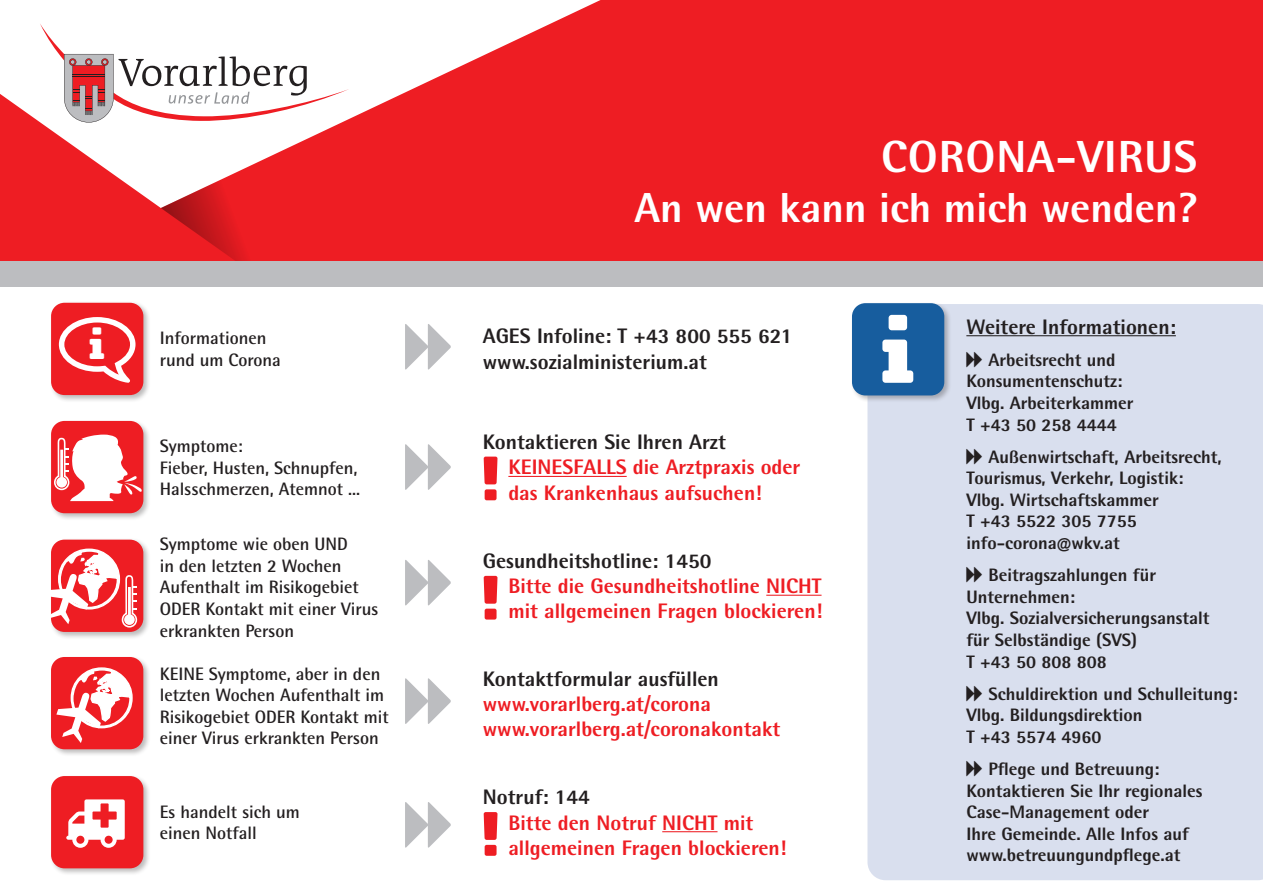
<style>
.page{position:relative;width:1263px;height:893px;background:#fff}
.page>*{position:absolute;margin:0;border:0;box-sizing:border-box;transform-origin:0 0}
.t1{font:800 45px "Rotis Semi Sans Pro";letter-spacing:.02em;color:#fff}
.t2{font:800 42px "Rotis Semi Sans Pro";color:#fff}
.t3{font:800 21px/25.2px "Rotis Semi Sans Pro";color:#ee1d23}
.t4{font:800 21px/25.2px "Rotis Semi Sans Pro";color:#231f20}
.t5{font:800 18px/21.6px "Rotis Semi Sans Pro";color:#231f20}
.t6{font:700 18px/21.6px "Rotis Semi Sans Pro";color:#231f20}
</style>
<div class="page">
<div style="left:867px;top:304px;width:396px;height:576px;background:#d9dfee"></div>
<div style="left:0;top:0;width:1263px;height:268px;background:#ee1d23"></div>
<svg style="left:0;top:0;width:600px;height:208px"></svg>
<svg style="left:161px;top:138px;width:149px;height:123px"></svg>
<svg style="left:40px;top:23px;width:309px;height:100px"></svg>
<div style="left:0;top:261px;width:1263px;height:26px;background:#bcbdc0"></div>
<div style="left:49px;top:301px;width:102px;height:102px;background:#231f20;opacity:.3"></div>
<div style="left:51px;top:303px;width:92px;height:92px;background:#ee1d23;border-radius:13px"></div>
<hr style="left:966px;top:335px;width:210px;height:1px;background:#231f20">
<div style="left:850px;top:301px;width:102px;height:102px;background:#231f20;opacity:.3"></div>
<div style="left:852px;top:303px;width:92px;height:92px;background:#175d9e;border-radius:13px"></div>
<div style="left:49px;top:538px;width:102px;height:102px;background:#231f20;opacity:.3"></div>
<div style="left:51px;top:540px;width:92px;height:92px;background:#ee1d23;border-radius:13px"></div>
<div style="left:49px;top:655px;width:102px;height:102px;background:#231f20;opacity:.3"></div>
<div style="left:51px;top:657px;width:92px;height:92px;background:#ee1d23;border-radius:13px"></div>
<svg style="left:56px;top:667px;width:77px;height:76px"></svg>
<hr style="left:766px;top:595px;width:55px;height:1px;background:#ee1d23">
<hr style="left:662px;top:831px;width:55px;height:1px;background:#ee1d23">
<div style="left:49px;top:774px;width:102px;height:102px;background:#231f20;opacity:.3"></div>
<div style="left:51px;top:776px;width:92px;height:92px;background:#ee1d23;border-radius:13px"></div>
<hr style="left:508px;top:476px;width:119px;height:1px;background:#ee1d23">
<div style="left:49px;top:419px;width:102px;height:102px;background:#231f20;opacity:.3"></div>
<div style="left:51px;top:421px;width:92px;height:92px;background:#ee1d23;border-radius:13px"></div>
<svg style="left:49px;top:548px;width:89px;height:80px"></svg>
<svg style="left:54px;top:435px;width:88px;height:66px"></svg>
<svg style="left:59px;top:317px;width:77px;height:66px"></svg>
<svg style="left:966px;top:351px;width:16px;height:16px"></svg>
<svg style="left:966px;top:448px;width:16px;height:16px"></svg>
<svg style="left:966px;top:567px;width:16px;height:15px"></svg>
<svg style="left:966px;top:685px;width:16px;height:16px"></svg>
<svg style="left:966px;top:761px;width:16px;height:15px"></svg>
<h1 class="t1" style="left:881px;top:128px;width:318px">CORONA-VIRUS</h1>
<h2 class="t2" style="left:635px;top:181px;width:564px">An wen kann ich mich wenden?</h2>
<p class="t6" style="left:160px;top:327px;width:123px">Informationen rund um Corona</p>
<p class="t4" style="left:483px;top:323px;width:311px">AGES Infoline: T +43 800 555 621 www.sozialministerium.at</p>
<p class="t6" style="left:160px;top:435px;width:202px">Symptome:<br>Fieber, Husten, Schnupfen,<br>Halsschmerzen, Atemnot ...</p>
<p class="t4" style="left:483px;top:429px;width:244px">Kontaktieren Sie Ihren Arzt</p>
<p class="t3" style="left:508px;top:454px;width:293px">KEINESFALLS die Arztpraxis oder das Krankenhaus aufsuchen!</p>
<p class="t6" style="left:160px;top:533px;width:220px">Symptome wie oben UND<br>in den letzten 2 Wochen<br>Aufenthalt im Risikogebiet<br>ODER Kontakt mit einer Virus erkrankten Person</p>
<p class="t6" style="left:160px;top:662px;width:231px">KEINE Symptome, aber in den letzten Wochen Aufenthalt im<br>Risikogebiet ODER Kontakt mit einer Virus erkrankten Person</p>
<p class="t6" style="left:160px;top:801px;width:142px">Es handelt sich um einen Notfall</p>
<p class="t4" style="left:483px;top:548px;width:230px">Gesundheitshotline: 1450</p>
<p class="t3" style="left:508px;top:573px;width:315px">Bitte die Gesundheitshotline NICHT mit allgemeinen Fragen blockieren!</p>
<p class="t4" style="left:483px;top:666px;width:237px">Kontaktformular ausfüllen</p>
<p class="t3" style="left:483px;top:691px;width:299px">www.vorarlberg.at/corona www.vorarlberg.at/coronakontakt</p>
<p class="t4" style="left:483px;top:784px;width:109px">Notruf: 144</p>
<p class="t3" style="left:508px;top:809px;width:280px">Bitte den Notruf NICHT mit allgemeinen Fragen blockieren!</p>
<p class="t4" style="left:966px;top:314px;width:211px">Weitere Informationen:</p>
<p class="t5" style="left:966px;top:349px;width:169px;text-indent:22px">Arbeitsrecht und<br>Konsumentenschutz:<br>Vlbg. Arbeiterkammer<br>T +43 50 258 4444</p>
<p class="t5" style="left:966px;top:445px;width:257px;text-indent:22px">Außenwirtschaft, Arbeitsrecht,<br>Tourismus, Verkehr, Logistik:<br>Vlbg. Wirtschaftskammer<br>T +43 5522 305 7755 info-corona@wkv.at</p>
<p class="t5" style="left:966px;top:564px;width:244px;text-indent:22px">Beitragszahlungen für<br>Unternehmen:<br>Vlbg. Sozialversicherungsanstalt für Selbständige (SVS)<br>T +43 50 808 808</p>
<p class="t5" style="left:966px;top:682px;width:273px;text-indent:22px">Schuldirektion und Schulleitung:<br>Vlbg. Bildungsdirektion<br>T +43 5574 4960</p>
<p class="t5" style="left:966px;top:758px;width:237px;text-indent:22px">Pflege und Betreuung:<br>Kontaktieren Sie Ihr regionales<br>Case-Management oder<br>Ihre Gemeinde. Alle Infos auf www.betreuungundpflege.at</p>
</div>
